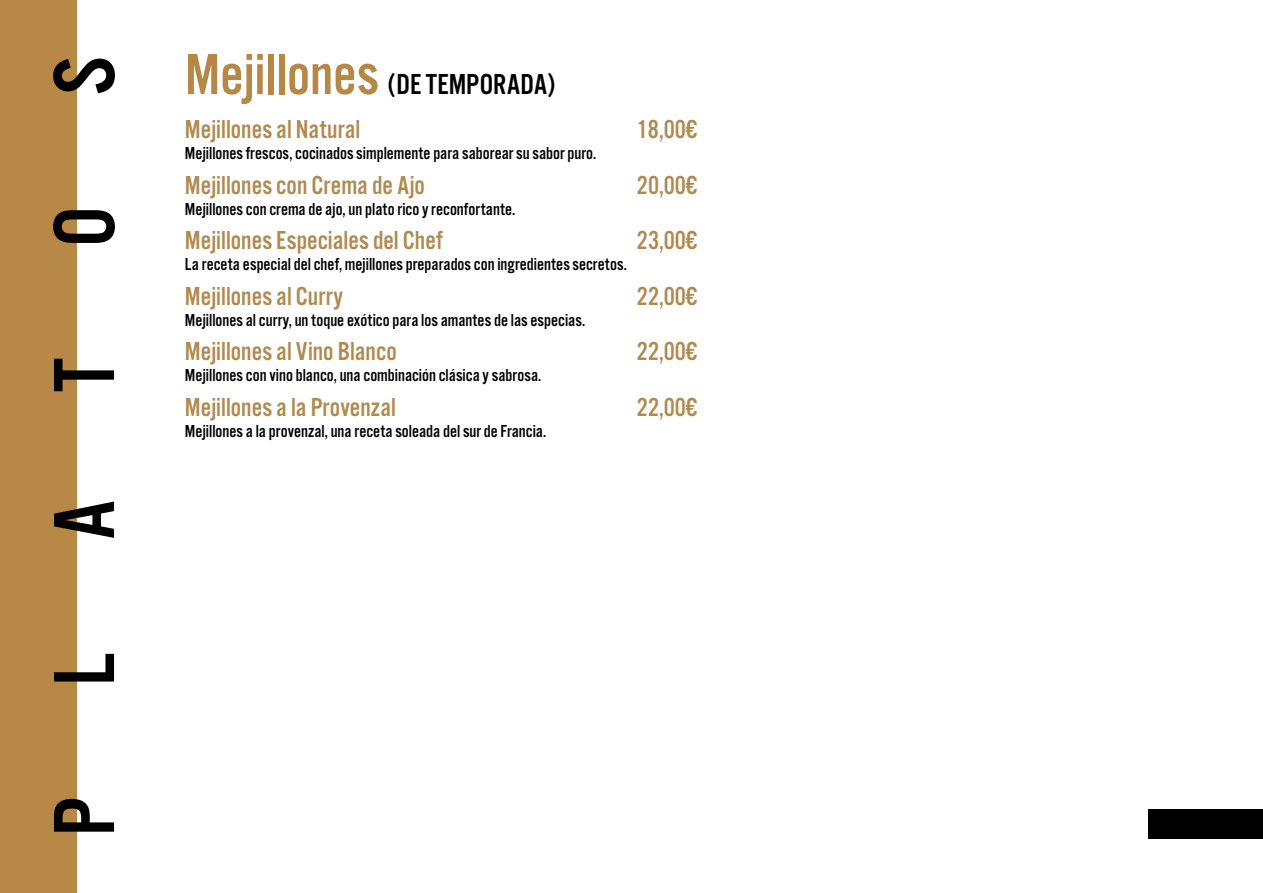
<style>
.page{position:relative;width:1263px;height:893px;background:#fff}
.page>*{position:absolute;margin:0;border:0;box-sizing:border-box;transform-origin:0 0}
.t1{font:90px "Alternate Got No 3 D";letter-spacing:1.235em;color:#000}
.t2{font:30px "Alternate Got No 3 D";color:#000}
.t3{font:27px "Alternate Got No 3 D";color:#b18a50}
.t4{font:18px "Alternate Got No 3 D";color:#000}
.s1{font-size:60px;color:#b68745}
</style>
<div class="page">
<div style="left:0;top:0;width:77px;height:893px;background:#b88846"></div>
<div style="left:1148px;top:809px;width:115px;height:30px;background:#000"></div>
<h1 class="t1" style="left:37px;top:836px;width:781px;rotate:-90deg">PLATOS</h1>
<h2 class="t2" style="left:185px;top:68px;width:372px"><span class="s1">Mejillones</span> (DE TEMPORADA)</h2>
<h3 class="t3" style="left:185px;top:115px;width:177px">Mejillones al Natural</h3>
<h3 class="t3" style="left:637px;top:115px;width:62px">18,00€</h3>
<p class="t4" style="left:185px;top:144px;width:413px">Mejillones frescos, cocinados simplemente para saborear su sabor puro.</p>
<h3 class="t3" style="left:185px;top:170px;width:241px">Mejillones con Crema de Ajo</h3>
<h3 class="t3" style="left:637px;top:170px;width:62px">20,00€</h3>
<p class="t4" style="left:185px;top:199px;width:332px">Mejillones con crema de ajo, un plato rico y reconfortante.</p>
<h3 class="t3" style="left:185px;top:226px;width:259px">Mejillones Especiales del Chef</h3>
<h3 class="t3" style="left:637px;top:226px;width:62px">23,00€</h3>
<p class="t4" style="left:185px;top:255px;width:443px">La receta especial del chef, mejillones preparados con ingredientes secretos.</p>
<h3 class="t3" style="left:185px;top:281px;width:160px">Mejillones al Curry</h3>
<h3 class="t3" style="left:637px;top:281px;width:61px">22,00€</h3>
<p class="t4" style="left:185px;top:310px;width:402px">Mejillones al curry, un toque exótico para los amantes de las especias.</p>
<h3 class="t3" style="left:185px;top:337px;width:213px">Mejillones al Vino Blanco</h3>
<h3 class="t3" style="left:637px;top:337px;width:61px">22,00€</h3>
<p class="t4" style="left:185px;top:366px;width:358px">Mejillones con vino blanco, una combinación clásica y sabrosa.</p>
<h3 class="t3" style="left:185px;top:392px;width:212px">Mejillones a la Provenzal</h3>
<h3 class="t3" style="left:637px;top:392px;width:61px">22,00€</h3>
<p class="t4" style="left:185px;top:421px;width:363px">Mejillones a la provenzal, una receta soleada del sur de Francia.</p>
</div>
